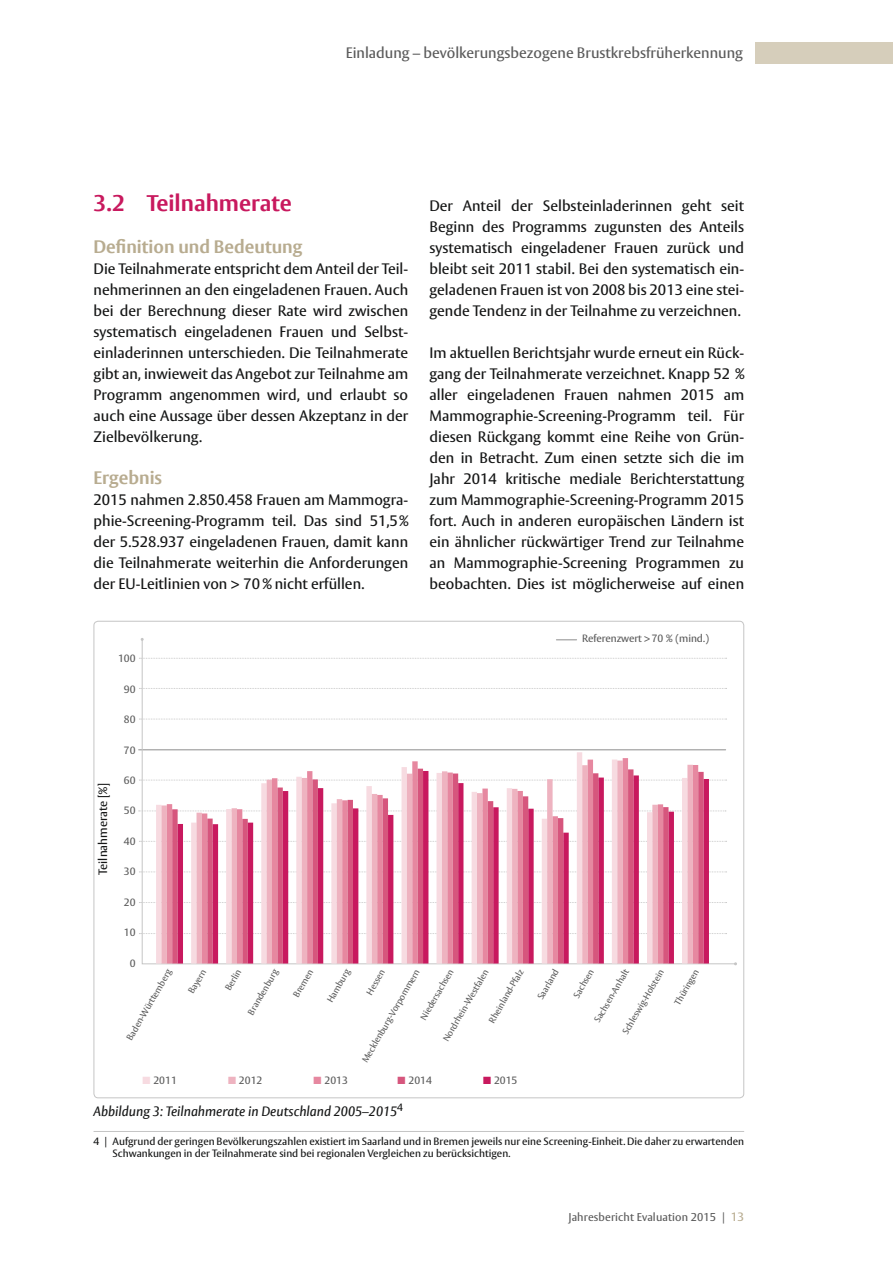
<style>
.page{position:relative;width:893px;height:1263px;background:#fff}
.page>*{position:absolute;margin:0;border:0;box-sizing:border-box;transform-origin:0 0}
.t1{font:700 22.5px "Vesta Pro";color:#c8195e}
.t2{font:700 18px "Vesta Pro";color:#b8ac90}
.t3{font:500 15px/21px "Vesta Pro";color:#151616;text-align:justify}
.t4{font:500 15px "Vesta Pro";color:#5b5b5b}
.t5{font:italic 500 13.5px "Vesta Pro";color:#151616}
.t6{font:500 12px "Vesta Pro";color:#151616}
.t7{font:500 11.25px "Vesta Pro";letter-spacing:.01em;color:#5b5b5b}
.t8{font:500 10.5px/12px "Vesta Pro";color:#151616}
.t9{font:500 10.5px "Vesta Pro";color:#5b5b5b}
.t10{font:500 9px "Vesta Pro";color:#5b5b5b}
.s1{color:#f7dbe1}
.s2{color:#eeb3c0}
.s3{color:#e688a0}
.s4{color:#d6567d}
.s5{color:#c8195e}
.s6{font-size:12px;color:#b8ac90}
</style>
<div class="page">
<div style="left:755px;top:43px;width:138px;height:21px;background:#d6cebb"></div>
<hr style="left:94px;top:1131px;width:650px;height:1px;background:#c5c5c5">
<hr style="left:139px;top:749px;width:587px;height:1px;background:#999">
<svg style="left:141px;top:639px;width:593px;height:325px"></svg>
<svg style="left:156px;top:752px;width:531px;height:211px"></svg>
<svg style="left:167px;top:758px;width:531px;height:205px"></svg>
<svg style="left:172px;top:769px;width:532px;height:194px"></svg>
<svg style="left:178px;top:771px;width:531px;height:192px"></svg>
<p class="t4" style="left:346px;top:44px;width:399px">Einladung – bevölkerungsbezogene Brustkrebsfrüherkennung</p>
<h1 class="t1" style="left:94px;top:189px;width:200px">3.2 Teilnahmerate</h1>
<p class="t2" style="left:94px;top:235px;width:210px">Definition und Bedeutung</p>
<p class="t3" style="left:94px;top:257px;width:316px">Die Teilnahmerate entspricht dem Anteil der Teil&shy;nehmerinnen an den eingeladenen Frauen. Auch bei der Berechnung dieser Rate wird zwischen systematisch eingeladenen Frauen und Selbst&shy;einladerinnen unterschieden. Die Teilnahmerate gibt an, inwieweit das Angebot zur Teilnahme am Programm angenommen wird, und erlaubt so auch eine Aussage über dessen Akzeptanz in der Zielbevölkerung.</p>
<p class="t2" style="left:94px;top:466px;width:70px">Ergebnis</p>
<p class="t3" style="left:94px;top:488px;width:316px">2015 nahmen 2.850.458 Frauen am Mammogra&shy;phie-Screening-Programm teil. Das sind 51,5% der 5.528.937 eingeladenen Frauen, damit kann die Teilnahmerate weiterhin die Anforderungen der EU-Leitlinien von &gt; 70 % nicht erfüllen.</p>
<p class="t3" style="left:429px;top:194px;width:316px">Der Anteil der Selbsteinladerinnen geht seit Beginn des Programms zugunsten des Anteils systematisch eingeladener Frauen zurück und bleibt seit 2011 stabil. Bei den systematisch ein&shy;geladenen Frauen ist von 2008 bis 2013 eine stei&shy;gende Tendenz in der Teilnahme zu verzeichnen.</p>
<p class="t3" style="left:429px;top:341px;width:316px">Im aktuellen Berichtsjahr wurde erneut ein Rück&shy;gang der Teilnahmerate verzeichnet. Knapp 52 % aller eingeladenen Frauen nahmen 2015 am Mammographie-Screening-Programm teil. Für diesen Rückgang kommt eine Reihe von Grün&shy;den in Betracht. Zum einen setzte sich die im Jahr 2014 kritische mediale Berichterstattung zum Mammographie-Screening-Programm 2015 fort. Auch in anderen europäischen Ländern ist ein ähnlicher rückwärtiger Trend zur Teilnahme an Mammographie-Screening Programmen zu beobachten. Dies ist möglicherweise auf einen</p>
<p class="t9" style="left:582px;top:632px;width:128px">Referenzwert &gt;70 % (mind.)</p>
<p class="t6" style="left:95px;top:875px;width:93px;rotate:-90deg">Teilnahmerate [%]</p>
<p class="t9" style="left:118px;top:652px;width:19px">100</p>
<p class="t9" style="left:124px;top:682px;width:13px">90</p>
<p class="t9" style="left:124px;top:713px;width:13px">80</p>
<p class="t9" style="left:124px;top:743px;width:13px">70</p>
<p class="t9" style="left:124px;top:774px;width:13px">60</p>
<p class="t9" style="left:124px;top:804px;width:13px">50</p>
<p class="t9" style="left:124px;top:835px;width:13px">40</p>
<p class="t9" style="left:124px;top:865px;width:13px">30</p>
<p class="t9" style="left:124px;top:896px;width:13px">20</p>
<p class="t9" style="left:124px;top:926px;width:13px">10</p>
<p class="t9" style="left:130px;top:956px;width:7px">0</p>
<p class="t10" style="left:441px;top:1038px;width:83px;rotate:-60deg">Nordrhein-Westfalen</p>
<p class="t10" style="left:486px;top:1019px;width:62px;rotate:-60deg">Rheinland-Pfalz</p>
<p class="t10" style="left:535px;top:996px;width:35px;rotate:-60deg">Saarland</p>
<p class="t10" style="left:571px;top:994px;width:33px;rotate:-60deg">Sachsen</p>
<p class="t10" style="left:592px;top:1019px;width:62px;rotate:-60deg">Sachsen-Anhalt</p>
<p class="t10" style="left:124px;top:1037px;width:82px;rotate:-60deg">Baden-Württemberg</p>
<p class="t10" style="left:186px;top:990px;width:28px;rotate:-60deg">Bayern</p>
<p class="t10" style="left:223px;top:987px;width:24px;rotate:-60deg">Berlin</p>
<p class="t10" style="left:245px;top:1011px;width:53px;rotate:-60deg">Brandenburg</p>
<p class="t10" style="left:291px;top:993px;width:32px;rotate:-60deg">Bremen</p>
<p class="t10" style="left:324px;top:999px;width:38px;rotate:-60deg">Hamburg</p>
<p class="t10" style="left:364px;top:991px;width:29px;rotate:-60deg">Hessen</p>
<p class="t10" style="left:620px;top:1031px;width:75px;rotate:-60deg">Schleswig-Holstein</p>
<p class="t10" style="left:672px;top:1001px;width:41px;rotate:-60deg">Thüringen</p>
<p class="t10" style="left:360px;top:1059px;width:108px;rotate:-60deg">Mecklenburg-Vorpommern</p>
<p class="t10" style="left:418px;top:1016px;width:58px;rotate:-60deg">Niedersachsen</p>
<p class="t9" style="left:143px;top:1074px;width:36px"><span class="s1">■</span> 2011</p>
<p class="t9" style="left:228px;top:1074px;width:36px"><span class="s2">■</span> 2012</p>
<p class="t9" style="left:314px;top:1074px;width:36px"><span class="s3">■</span> 2013</p>
<p class="t9" style="left:398px;top:1074px;width:36px"><span class="s4">■</span> 2014</p>
<p class="t9" style="left:483px;top:1074px;width:36px"><span class="s5">■</span> 2015</p>
<p class="t5" style="left:94px;top:1103px;width:311px">Abbildung 3: Teilnahmerate in Deutschland 2005–2015<sup>4</sup></p>
<p class="t8" style="left:113px;top:1135px;width:633px;text-indent:-19px">4 | Aufgrund der geringen Bevölkerungszahlen existiert im Saarland und in Bremen jeweils nur eine Screening-Einheit. Die daher zu erwartenden<br>Schwankungen in der Teilnahmerate sind bei regionalen Vergleichen zu berücksichtigen.</p>
<p class="t7" style="left:568px;top:1210px;width:177px">Jahresbericht Evaluation 2015 | <span class="s6">13</span></p>
</div>
